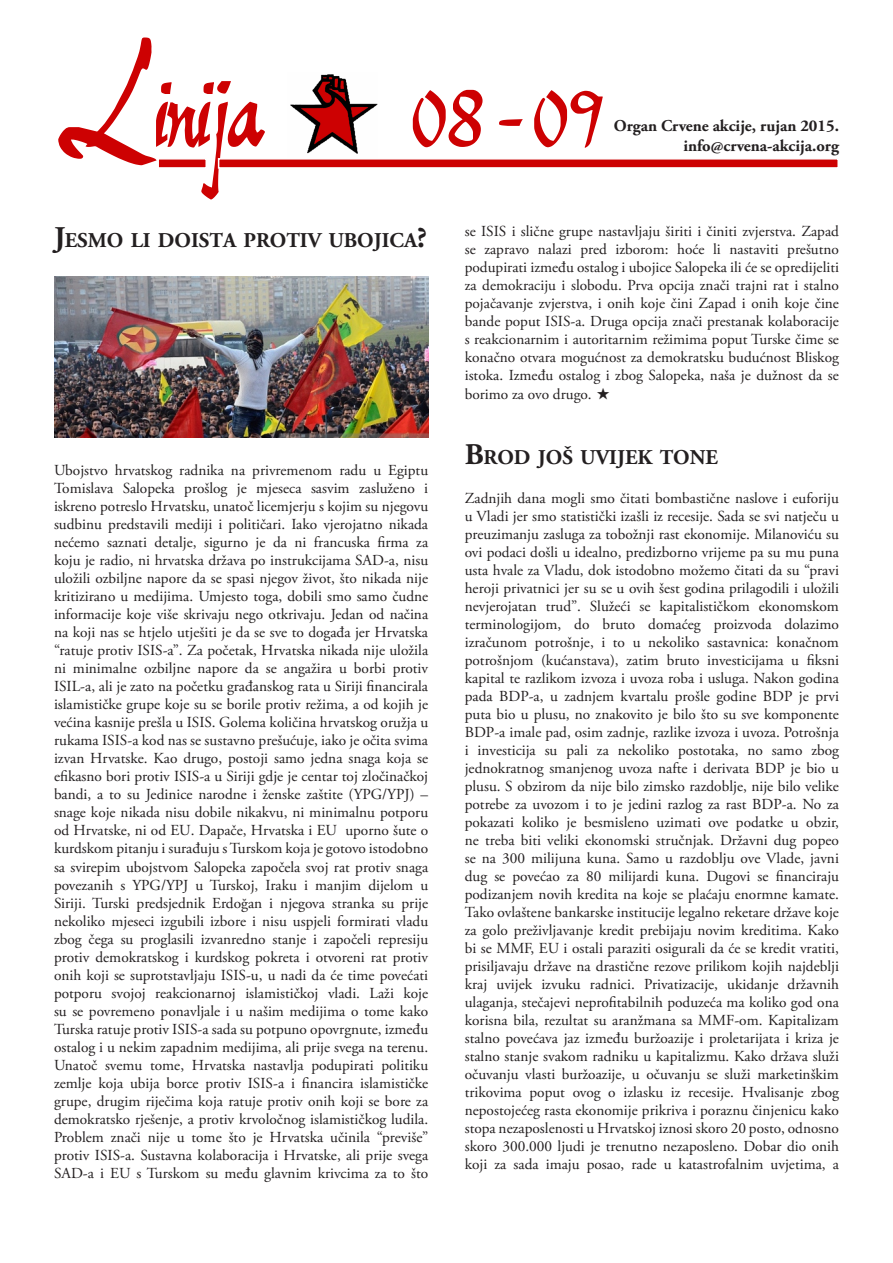
<style>
.page{position:relative;width:893px;height:1263px;background:#fff}
.page>*{position:absolute;margin:0;border:0;box-sizing:border-box;transform-origin:0 0}
.t1{font:129px "E Brant Script";color:#cd0102}
.t2{font:73.5px "E Brant Script";color:#cd0102;scale:.75 1}
.t3{font:700 21px "Adobe Garamond Pro";color:#231f20}
.t4{font:700 16.5px "Adobe Garamond Pro";color:#231f20}
.t5{font:15.3px/18px "Adobe Garamond Pro";color:#231f20;text-align:justify}
.s1{font-size:30px}
.s2{font-family:"Gungsuh"}
</style>
<div class="page">
<img style="left:290px;top:74px;width:88px;height:80px">
<div style="left:218px;top:158px;width:621px;height:11px;background:#cd0102;border:2px solid #fff"></div>
<div style="left:157px;top:158px;width:50px;height:11px;background:#cd0102;border:2px solid #fff"></div>
<img style="left:54px;top:277px;width:374px;height:161px">
<p class="t1" style="left:58px;top:20px;width:205px">Linija</p>
<p class="t2" style="left:411px;top:75px;width:259px">08.09</p>
<p class="t4" style="left:614px;top:116px;width:227px">Organ Crvene akcije, rujan 2015.</p>
<p class="t4" style="left:683px;top:136px;width:157px">info@crvena-akcija.org</p>
<p class="t3" style="left:54px;top:228px;width:375px"><span class="s1">J</span>ESMO LI DOISTA PROTIV UBOJICA<span class="s1">?</span></p>
<p class="t5" style="left:54px;top:462px;width:376px">Ubojstvo hrvatskog radnika na privremenom radu u Egiptu Tomislava Salopeka prošlog je mjeseca sasvim zasluženo i iskreno potreslo Hrvatsku, unatoč licemjerju s kojim su njegovu sudbinu predstavili mediji i političari. Iako vjerojatno nikada nećemo saznati detalje, sigurno je da ni francuska firma za koju je radio, ni hrvatska država po instrukcijama SAD-a, nisu uložili ozbiljne napore da se spasi njegov život, što nikada nije kritizirano u medijima. Umjesto toga, dobili smo samo čudne informacije koje više skrivaju nego otkrivaju. Jedan od načina na koji nas se htjelo utješiti je da se sve to događa jer Hrvatska “ratuje protiv ISIS-a”. Za početak, Hrvatska nikada nije uložila ni minimalne ozbiljne napore da se angažira u borbi protiv ISIL-a, ali je zato na početku građanskog rata u Siriji financirala islamističke grupe koje su se borile protiv režima, a od kojih je većina kasnije prešla u ISIS. Golema količina hrvatskog oružja u rukama ISIS-a kod nas se sustavno prešućuje, iako je očita svima izvan Hrvatske. Kao drugo, postoji samo jedna snaga koja se efikasno bori protiv ISIS-a u Siriji gdje je centar toj zločinačkoj bandi, a to su Jedinice narodne i ženske zaštite (YPG/YPJ) – snage koje nikada nisu dobile nikakvu, ni minimalnu potporu od Hrvatske, ni od EU. Dapače, Hrvatska i EU uporno šute o kurdskom pitanju i surađuju s Turskom koja je gotovo istodobno sa svirepim ubojstvom Salopeka započela svoj rat protiv snaga povezanih s YPG/YPJ u Turskoj, Iraku i manjim dijelom u Siriji. Turski predsjednik Erdoğan i njegova stranka su prije nekoliko mjeseci izgubili izbore i nisu uspjeli formirati vladu zbog čega su proglasili izvanredno stanje i započeli represiju protiv demokratskog i kurdskog pokreta i otvoreni rat protiv onih koji se suprotstavljaju ISIS-u, u nadi da će time povećati potporu svojoj reakcionarnoj islamističkoj vladi. Laži koje su se povremeno ponavljale i u našim medijima o tome kako Turska ratuje protiv ISIS-a sada su potpuno opovrgnute, između ostalog i u nekim zapadnim medijima, ali prije svega na terenu.<br>Unatoč svemu tome, Hrvatska nastavlja podupirati politiku zemlje koja ubija borce protiv ISIS-a i financira islamističke grupe, drugim riječima koja ratuje protiv onih koji se bore za demokratsko rješenje, a protiv krvoločnog islamističkog ludila.<br>Problem znači nije u tome što je Hrvatska učinila “previše” protiv ISIS-a. Sustavna kolaboracija i Hrvatske, ali prije svega SAD-a i EU s Turskom su među glavnim krivcima za to što</p>
<p class="t5" style="left:465px;top:223px;width:376px">se ISIS i slične grupe nastavljaju širiti i činiti zvjerstva. Zapad se zapravo nalazi pred izborom: hoće li nastaviti prešutno podupirati između ostalog i ubojice Salopeka ili će se opredijeliti za demokraciju i slobodu. Prva opcija znači trajni rat i stalno pojačavanje zvjerstva, i onih koje čini Zapad i onih koje čine bande poput ISIS-a. Druga opcija znači prestanak kolaboracije s reakcionarnim i autoritarnim režimima poput Turske čime se konačno otvara mogućnost za demokratsku budućnost Bliskog istoka. Između ostalog i zbog Salopeka, naša je dužnost da se borimo za ovo drugo. <span class="s2">★</span></p>
<p class="t3" style="left:465px;top:445px;width:255px"><span class="s1">B</span>ROD JOŠ UVIJEK TONE</p>
<p class="t5" style="left:465px;top:490px;width:376px">Zadnjih dana mogli smo čitati bombastične naslove i euforiju u Vladi jer smo statistički izašli iz recesije. Sada se svi natječu u preuzimanju zasluga za tobožnji rast ekonomije. Milanoviću su ovi podaci došli u idealno, predizborno vrijeme pa su mu puna usta hvale za Vladu, dok istodobno možemo čitati da su “pravi heroji privatnici jer su se u ovih šest godina prilagodili i uložili nevjerojatan trud”. Služeći se kapitalističkom ekonomskom terminologijom, do bruto domaćeg proizvoda dolazimo izračunom potrošnje, i to u nekoliko sastavnica: konačnom potrošnjom (kućanstava), zatim bruto investicijama u fiksni kapital te razlikom izvoza i uvoza roba i usluga. Nakon godina pada BDP-a, u zadnjem kvartalu prošle godine BDP je prvi puta bio u plusu, no znakovito je bilo što su sve komponente BDP-a imale pad, osim zadnje, razlike izvoza i uvoza. Potrošnja i investicija su pali za nekoliko postotaka, no samo zbog jednokratnog smanjenog uvoza nafte i derivata BDP je bio u plusu. S obzirom da nije bilo zimsko razdoblje, nije bilo velike potrebe za uvozom i to je jedini razlog za rast BDP-a. No za pokazati koliko je besmisleno uzimati ove podatke u obzir, ne treba biti veliki ekonomski stručnjak. Državni dug popeo se na 300 milijuna kuna. Samo u razdoblju ove Vlade, javni dug se povećao za 80 milijardi kuna. Dugovi se financiraju podizanjem novih kredita na koje se plaćaju enormne kamate.<br>Tako ovlaštene bankarske institucije legalno reketare države koje za golo preživljavanje kredit prebijaju novim kreditima. Kako bi se MMF, EU i ostali paraziti osigurali da će se kredit vratiti, prisiljavaju države na drastične rezove prilikom kojih najdeblji kraj uvijek izvuku radnici. Privatizacije, ukidanje državnih ulaganja, stečajevi neprofitabilnih poduzeća ma koliko god ona korisna bila, rezultat su aranžmana sa MMF-om. Kapitalizam stalno povećava jaz između buržoazije i proletarijata i kriza je stalno stanje svakom radniku u kapitalizmu. Kako država služi očuvanju vlasti buržoazije, u očuvanju se služi marketinškim trikovima poput ovog o izlasku iz recesije. Hvalisanje zbog nepostojećeg rasta ekonomije prikriva i poraznu činjenicu kako stopa nezaposlenosti u Hrvatskoj iznosi skoro 20 posto, odnosno skoro 300.000 ljudi je trenutno nezaposleno. Dobar dio onih koji za sada imaju posao, rade u katastrofalnim uvjetima, a</p>
</div>
